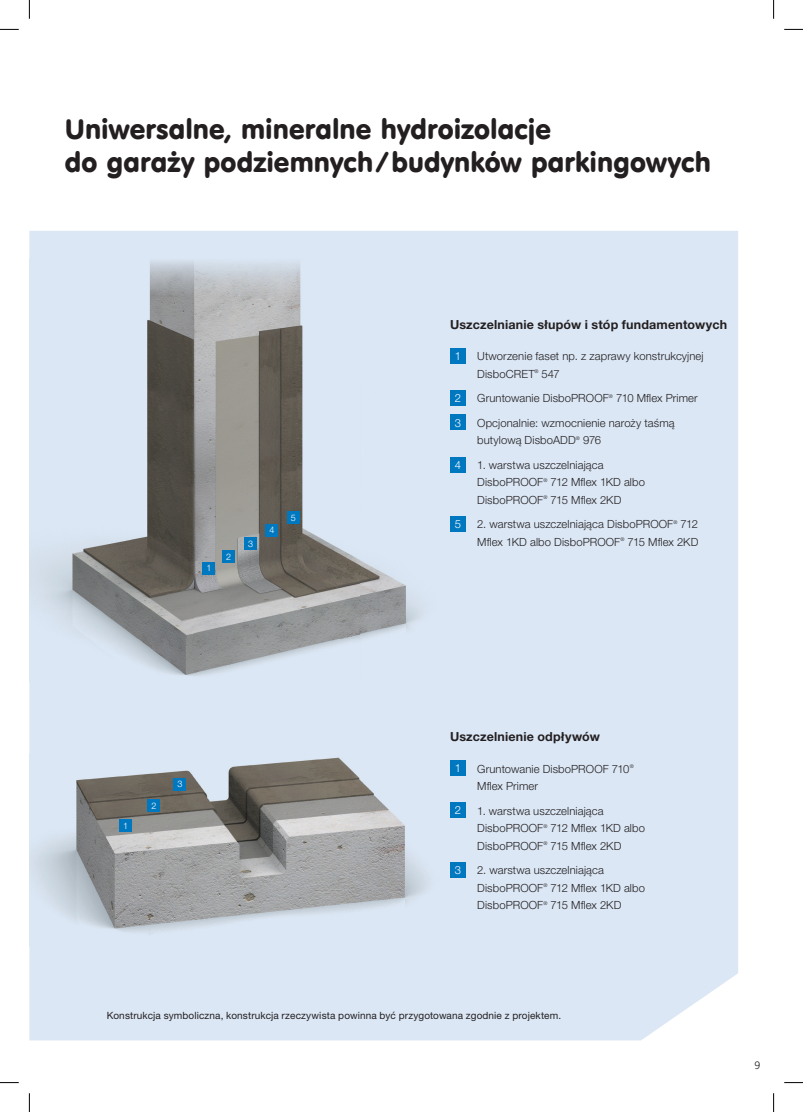
<style>
.page{position:relative;width:803px;height:1112px;background:#fff}
.page>*{position:absolute;margin:0;border:0;box-sizing:border-box;transform-origin:0 0}
.t1{font:27.5px/32.5px "VAG Rounded EU";letter-spacing:.005em;color:#231f20}
.t2{font:700 12.5px "Helvetica Neue LT Pro";letter-spacing:.015em;color:#231f20}
.t3{font:300 11.25px/17.5px "Helvetica Neue LT Pro";letter-spacing:.01em;color:#231f20}
.t4{font:300 11.25px "Helvetica Neue LT Pro";color:#fff}
.t5{font:300 11.25px "Frutiger Next LTW1 G";color:#231f20}
.t6{font:10px "Helvetica Neue LT Pro";letter-spacing:.01em;color:#231f20}
.t7{font:300 9px "Helvetica Neue LT Pro";color:#fff}
</style>
<div class="page">
<div style="left:29px;top:231px;width:709px;height:809px;background:#dbe7f5"></div>
<div style="left:450px;top:348px;width:16px;height:15px;background:#0078c0"></div>
<div style="left:450px;top:390px;width:16px;height:16px;background:#0078c0"></div>
<div style="left:450px;top:414px;width:16px;height:16px;background:#0078c0"></div>
<div style="left:450px;top:456px;width:16px;height:16px;background:#0078c0"></div>
<div style="left:450px;top:516px;width:16px;height:16px;background:#0078c0"></div>
<div style="left:450px;top:760px;width:16px;height:16px;background:#0078c0"></div>
<div style="left:450px;top:802px;width:16px;height:16px;background:#0078c0"></div>
<div style="left:450px;top:861px;width:16px;height:16px;background:#0078c0"></div>
<img style="left:29px;top:259px;width:414px;height:422px">
<div style="left:202px;top:561px;width:13px;height:13px;background:#0078c0"></div>
<div style="left:222px;top:550px;width:13px;height:13px;background:#0078c0"></div>
<div style="left:244px;top:537px;width:13px;height:13px;background:#0078c0"></div>
<div style="left:265px;top:523px;width:13px;height:13px;background:#0078c0"></div>
<div style="left:287px;top:511px;width:13px;height:12px;background:#0078c0"></div>
<img style="left:29px;top:753px;width:410px;height:192px">
<div style="left:119px;top:819px;width:13px;height:12px;background:#0078c0"></div>
<div style="left:148px;top:799px;width:12px;height:13px;background:#0078c0"></div>
<div style="left:174px;top:777px;width:12px;height:13px;background:#0078c0"></div>
<svg style="left:0;top:29px;width:19px;height:1px"></svg>
<svg style="left:784px;top:29px;width:19px;height:1px"></svg>
<svg style="left:0;top:1082px;width:19px;height:1px"></svg>
<svg style="left:784px;top:1082px;width:19px;height:1px"></svg>
<svg style="left:29px;top:0;width:1px;height:19px"></svg>
<svg style="left:29px;top:1093px;width:1px;height:18px"></svg>
<svg style="left:773px;top:0;width:1px;height:19px"></svg>
<svg style="left:773px;top:1093px;width:1px;height:18px"></svg>
<h1 class="t1" style="left:65px;top:114px;width:647px">Uniwersalne, mineralne hydroizolacje<br>do garaży podziemnych / budynków parkingowych</h1>
<p class="t7" style="left:206px;top:562px;width:7px">1</p>
<p class="t7" style="left:226px;top:551px;width:7px">2</p>
<p class="t7" style="left:248px;top:538px;width:7px">3</p>
<p class="t7" style="left:269px;top:524px;width:7px">4</p>
<p class="t7" style="left:291px;top:511px;width:7px">5</p>
<p class="t2" style="left:450px;top:316px;width:279px">Uszczelnianie słupów i stóp fundamentowych</p>
<p class="t4" style="left:455px;top:349px;width:8px">1</p>
<p class="t3" style="left:477px;top:347px;width:228px">Utworzenie faset np. z zaprawy konstrukcyjnej<br>DisboCRET<sup>®</sup> 547</p>
<p class="t4" style="left:455px;top:391px;width:8px">2</p>
<p class="t3" style="left:477px;top:389px;width:222px">Gruntowanie DisboPROOF<sup>®</sup> 710 Mflex Primer</p>
<p class="t4" style="left:455px;top:415px;width:8px">3</p>
<p class="t3" style="left:477px;top:413px;width:199px">Opcjonalnie: wzmocnienie naroży taśmą butylową DisboADD<sup>®</sup> 976</p>
<p class="t4" style="left:455px;top:457px;width:8px">4</p>
<p class="t3" style="left:477px;top:455px;width:169px">1. warstwa uszczelniająca<br>DisboPROOF<sup>®</sup> 712 Mflex 1KD albo<br>DisboPROOF<sup>®</sup> 715 Mflex 2KD</p>
<p class="t4" style="left:455px;top:517px;width:8px">5</p>
<p class="t3" style="left:477px;top:515px;width:223px">2. warstwa uszczelniająca DisboPROOF<sup>®</sup> 712<br>Mflex 1KD albo DisboPROOF<sup>®</sup> 715 Mflex 2KD</p>
<p class="t7" style="left:123px;top:819px;width:7px">1</p>
<p class="t7" style="left:151px;top:800px;width:7px">2</p>
<p class="t7" style="left:177px;top:778px;width:7px">3</p>
<p class="t2" style="left:450px;top:728px;width:151px">Uszczelnienie odpływów</p>
<p class="t4" style="left:455px;top:761px;width:8px">1</p>
<p class="t3" style="left:477px;top:759px;width:158px">Gruntowanie DisboPROOF 710<sup>®<br></sup>Mflex Primer</p>
<p class="t4" style="left:455px;top:803px;width:8px">2</p>
<p class="t3" style="left:477px;top:801px;width:169px">1. warstwa uszczelniająca<br>DisboPROOF<sup>®</sup> 712 Mflex 1KD albo<br>DisboPROOF<sup>®</sup> 715 Mflex 2KD</p>
<p class="t4" style="left:455px;top:863px;width:8px">3</p>
<p class="t3" style="left:477px;top:861px;width:169px">2. warstwa uszczelniająca<br>DisboPROOF<sup>®</sup> 712 Mflex 1KD albo<br>DisboPROOF<sup>®</sup> 715 Mflex 2KD</p>
<p class="t6" style="left:107px;top:1008px;width:456px">Konstrukcja symboliczna, konstrukcja rzeczywista powinna być przygotowana zgodnie z projektem.</p>
<p class="t5" style="left:754px;top:1058px;width:7px">9</p>
</div>
